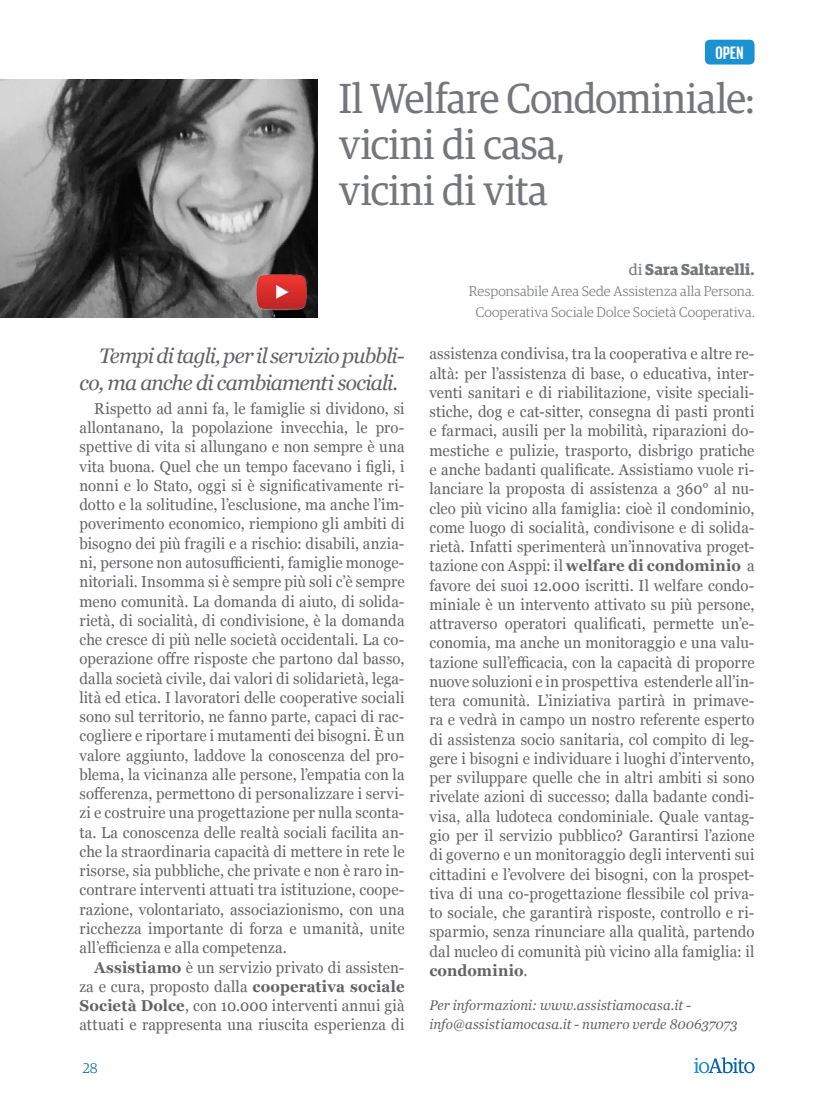
<style>
.page{position:relative;width:834px;height:1112px;background:#fff}
.page>*{position:absolute;margin:0;border:0;box-sizing:border-box;transform-origin:0 0}
.TITOLO{font:42px/46.2px "Guardian Egyp";letter-spacing:.005em;color:#757679;scale:.95 1}
.INCIPIT_pulito{font:italic 21px/26.2px "Georgia";letter-spacing:-.04em;color:#636366;text-align:right}
.Rubrbica{font:700 18.38px "Giorgio Sans";color:#fff}
.TESTO_scala_orr{font:15.75px/19.2px "Georgia";letter-spacing:.015em;color:#636366;text-align:justify;scale:.95 1}
.AUTORE{font:700 15.75px "Guardian Egyp";letter-spacing:.01em;color:#757679}
.AUTORE-2{font:300 14px/21px "Guardian Egyp";letter-spacing:.015em;color:#757679;text-align:center}
.TESTO_scala_orr-2{font:italic 14px/19.2px "Georgia";letter-spacing:.01em;color:#636366;scale:.95 1}
.t1{font:300 14px "Guardian Egyp";color:#0161ab}
.s1{font-weight:700}
.s2{font-weight:400}
</style>
<div class="page">
<svg style="left:694px;top:1057px;width:60px;height:15px"></svg>
<img style="left:0;top:79px;width:317px;height:238px">
<img style="left:257px;top:273px;width:49px;height:37px">
<div style="left:704px;top:40px;width:50px;height:24px;background:#1a91d1;border-radius:5px"></div>
<p class="Rubrbica" style="left:715px;top:43px;width:29px">OPEN</p>
<p class="TITOLO" style="left:339px;top:72px;width:438px">Il Welfare Condominiale: vicini di casa,<br>vicini di vita</p>
<p class="INCIPIT_pulito" style="left:79px;top:342px;width:326px">Tempi di tagli, per il servizio pubbli&shy;co, ma anche di cambiamenti sociali.</p>
<p class="TESTO_scala_orr" style="left:79px;top:398px;width:344px;text-indent:15px">Rispetto ad anni fa, le famiglie si dividono, si allontanano, la popolazione invecchia, le pro&shy;spettive di vita si allungano e non sempre è una vita buona. Quel che un tempo facevano i figli, i nonni e lo Stato, oggi si è significativamente ri&shy;dotto e la solitudine, l’esclusione, ma anche l’im&shy;poverimento economico, riempiono gli ambiti di bisogno dei più fragili e a rischio: disabili, anzia&shy;ni, persone non autosufficienti, famiglie monoge&shy;nitoriali. Insomma si è sempre più soli c’è sempre meno comunità. La domanda di aiuto, di solida&shy;rietà, di socialità, di condivisione, è la domanda che cresce di più nelle società occidentali. La co&shy;operazione offre risposte che partono dal basso, dalla società civile, dai valori di solidarietà, lega&shy;lità ed etica. I lavoratori delle cooperative sociali sono sul territorio, ne fanno parte, capaci di rac&shy;cogliere e riportare i mutamenti dei bisogni. È un valore aggiunto, laddove la conoscenza del pro&shy;blema, la vicinanza alle persone, l’empatia con la sofferenza, permettono di personalizzare i servi&shy;zi e costruire una progettazione per nulla sconta&shy;ta. La conoscenza delle realtà sociali facilita an&shy;che la straordinaria capacità di mettere in rete le risorse, sia pubbliche, che private e non è raro in&shy;contrare interventi attuati tra istituzione, coope&shy;razione, volontariato, associazionismo, con una ricchezza importante di forza e umanità, unite all’efficienza e alla competenza.</p>
<p class="TESTO_scala_orr" style="left:79px;top:956px;width:344px;text-indent:15px"><span class="s1">Assistiamo</span> è un servizio privato di assisten&shy;za e cura, proposto dalla <span class="s1">cooperativa sociale Società Dolce</span>, con 10.000 interventi annui già attuati e rappresenta una riuscita esperienza di</p>
<p class="t1" style="left:83px;top:1058px;width:16px">28</p>
<p class="AUTORE" style="left:628px;top:257px;width:127px"><span class="s2">di</span> Sara Saltarelli.</p>
<p class="AUTORE-2" style="left:468px;top:280px;width:287px">Responsabile Area Sede Assistenza alla Persona.<br>Cooperativa Sociale Dolce Società Cooperativa.</p>
<p class="TESTO_scala_orr" style="left:429px;top:343px;width:344px">assistenza condivisa, tra la cooperativa e altre re&shy;altà: per l’assistenza di base, o educativa, inter&shy;venti sanitari e di riabilitazione, visite speciali&shy;stiche, dog e cat-sitter, consegna di pasti pronti e farmaci, ausili per la mobilità, riparazioni do&shy;mestiche e pulizie, trasporto, disbrigo pratiche e anche badanti qualificate. Assistiamo vuole ri&shy;lanciare la proposta di assistenza a 360° al nu&shy;cleo più vicino alla famiglia: cioè il condominio, come luogo di socialità, condivisone e di solida&shy;rietà. Infatti sperimenterà un’innovativa proget&shy;tazione con Asppi: il <span class="s1">welfare di condominio</span> a favore dei suoi 12.000 iscritti. Il welfare condo&shy;miniale è un intervento attivato su più persone, attraverso operatori qualificati, permette un’e&shy;conomia, ma anche un monitoraggio e una valu&shy;tazione sull’efficacia, con la capacità di proporre nuove soluzioni e in prospettiva estenderle all’in&shy;tera comunità. L’iniziativa partirà in primave&shy;ra e vedrà in campo un nostro referente esperto di assistenza socio sanitaria, col compito di leg&shy;gere i bisogni e individuare i luoghi d’intervento, per sviluppare quelle che in altri ambiti si sono rivelate azioni di successo; dalla badante condi&shy;visa, alla ludoteca condominiale. Quale vantag&shy;gio per il servizio pubblico? Garantirsi l’azione di governo e un monitoraggio degli interventi sui cittadini e l’evolvere dei bisogni, con la prospet&shy;tiva di una co-progettazione flessibile col priva&shy;to sociale, che garantirà risposte, controllo e ri&shy;sparmio, senza rinunciare alla qualità, partendo dal nucleo di comunità più vicino alla famiglia: il <span class="s1">condominio</span>.</p>
<p class="TESTO_scala_orr-2" style="left:429px;top:994px;width:326px">Per informazioni: www.assistiamocasa.it - info@assistiamocasa.it - numero verde 800637073</p>
</div>
